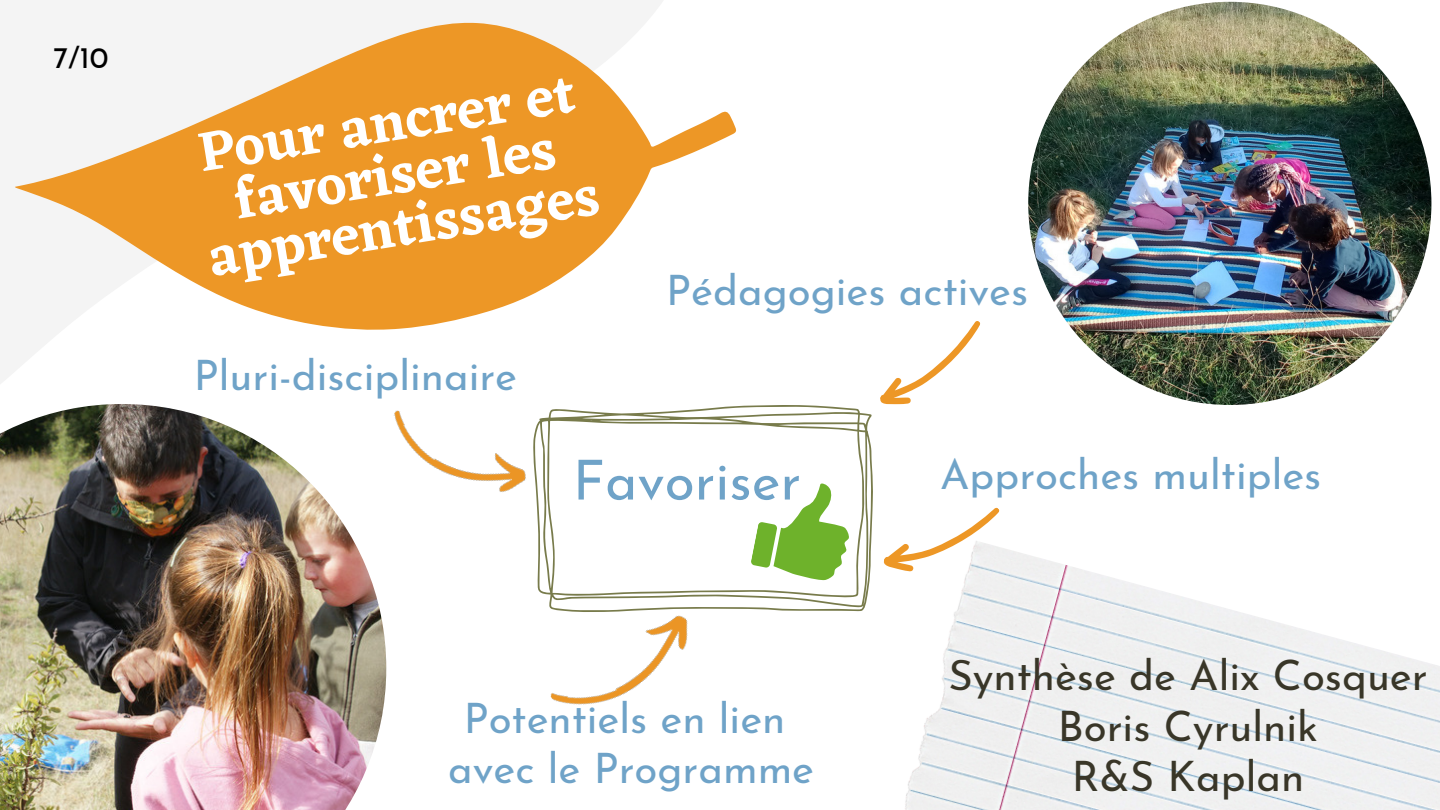
<style>
.page{position:relative;width:1440px;height:810px;background:#fff}
.page>*{position:absolute;margin:0;border:0;box-sizing:border-box;transform-origin:0 0}
.t1{font:600 57.1px/52.5px "Eczar";color:#fff;text-align:center}
.t2{font:55px "Josefin Sans";color:#6fa3c8}
.t3{font:42px "Josefin Sans";color:#6fa3c8}
.t4{font:42px "Josefin Sans";color:#393628}
.t5{font:30px "Josefin Sans";color:#000}
</style>
<div class="page">
<img style="left:905px;top:547px;width:535px;height:263px">
<img style="left:1028px;top:2px;width:403px;height:403px;border-radius:50%">
<img style="left:0;top:748px;width:374px;height:62px">
<svg style="left:829px;top:406px;width:44px;height:206px"></svg>
<img style="left:0;top:0;width:829px;height:748px">
<svg style="left:14px;top:0;width:729px;height:520px"></svg>
<svg style="left:750px;top:476px;width:109px;height:109px"></svg>
<img style="left:380px;top:410px;width:152px;height:94px">
<svg style="left:883px;top:507px;width:117px;height:96px"></svg>
<svg style="left:880px;top:321px;width:101px;height:84px"></svg>
<img style="left:549px;top:605px;width:154px;height:126px">
<p class="t5" style="left:54px;top:46px;width:56px">7/10</p>
<p class="t1" style="left:188px;top:127px;width:397px;rotate:-9deg">Pour ancrer et favoriser les apprentissages</p>
<p class="t3" style="left:194px;top:359px;width:325px">Pluri-disciplinaire</p>
<p class="t3" style="left:666px;top:274px;width:363px">Pédagogies actives</p>
<p class="t2" style="left:573px;top:458px;width:230px">Favoriser</p>
<p class="t3" style="left:464px;top:702px;width:323px">Potentiels en lien</p>
<p class="t3" style="left:448px;top:752px;width:367px">avec le Programme</p>
<p class="t3" style="left:940px;top:458px;width:383px">Approches multiples</p>
<p class="t4" style="left:948px;top:659px;width:481px">Synthèse de Alix Cosquer</p>
<p class="t4" style="left:1058px;top:709px;width:262px">Boris Cyrulnik</p>
<p class="t4" style="left:1072px;top:759px;width:234px">R&amp;S Kaplan</p>
</div>
